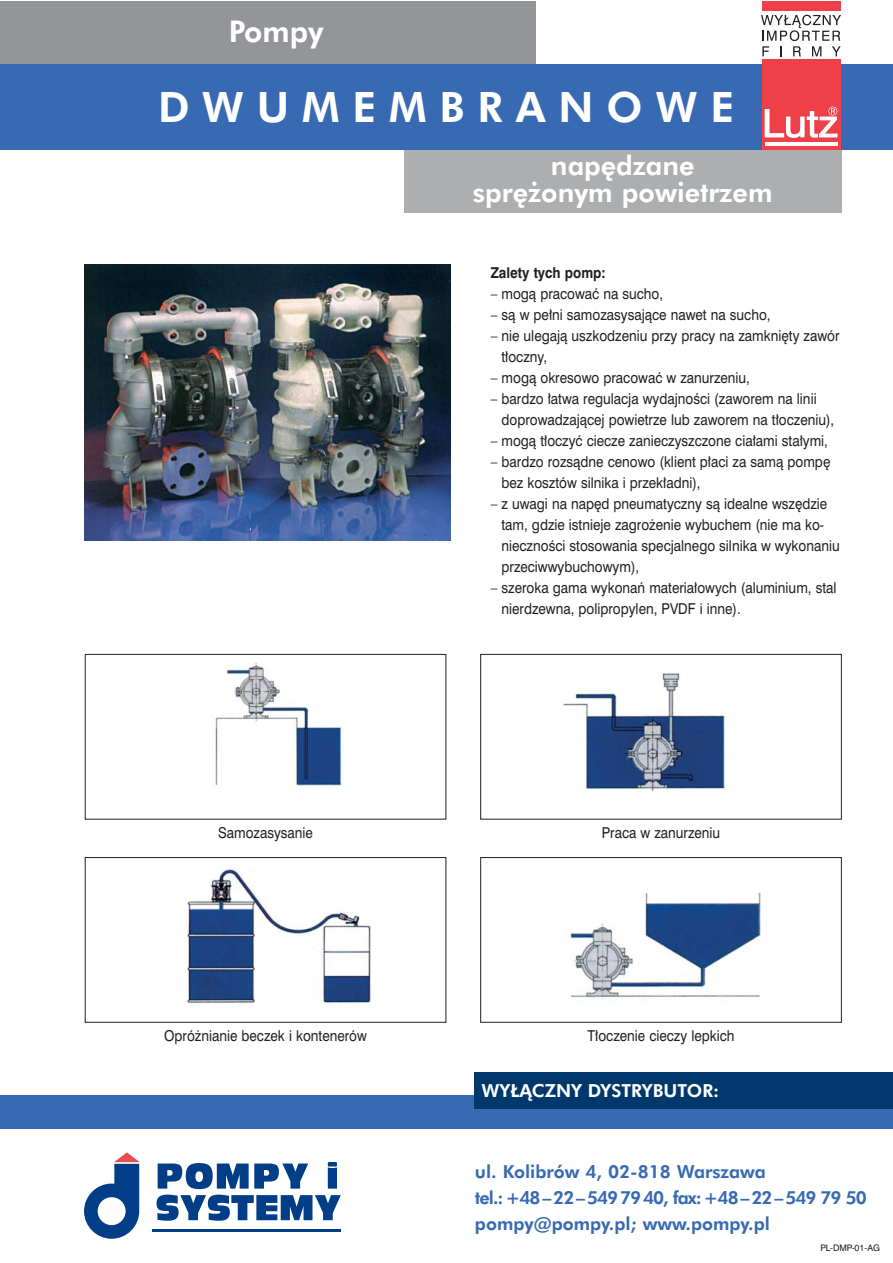
<style>
.page{position:relative;width:893px;height:1263px;background:#fff}
.page>*{position:absolute;margin:0;border:0;box-sizing:border-box;transform-origin:0 0}
.t1{font:800 42px "Futura PL";letter-spacing:.305em;color:#fff}
.t2{font:800 30px "Futura PL";color:#fff}
.t3{font:800 27px/27px "Futura PL";color:#fff;text-align:center}
.t4{font:800 18px/26.2px "Futura PL";color:#376ab3}
.t5{font:800 18px "Futura PL";color:#fff}
.t6{font:15px/21px "Swiss 721 PL";color:#231f20;scale:.9 1}
.t7{font:700 15px "Swiss 721 PL";color:#231f20;scale:.9 1}
.t8{font:9px "Swiss 721 PL";color:#231f20}
</style>
<div class="page">
<div style="left:0;top:1px;width:536px;height:63px;background:#939598"></div>
<div style="left:0;top:1095px;width:893px;height:33px;background:#376ab3"></div>
<div style="left:404px;top:149px;width:438px;height:64px;background:#acaeb0"></div>
<div style="left:0;top:64px;width:893px;height:85px;background:#376ab3"></div>
<div style="left:474px;top:1072px;width:419px;height:37px;background:#00386c"></div>
<svg style="left:157px;top:1162px;width:184px;height:59px"></svg>
<svg style="left:84px;top:1152px;width:56px;height:87px"></svg>
<hr style="left:152px;top:1230px;width:188px;height:2px;background:#023e88">
<img style="left:85px;top:264px;width:366px;height:277px">
<img style="left:215px;top:663px;width:129px;height:126px">
<div style="left:85px;top:654px;width:361px;height:165px;border:1px solid #231f20"></div>
<img style="left:563px;top:673px;width:162px;height:119px">
<div style="left:480px;top:654px;width:362px;height:165px;border:1px solid #231f20"></div>
<img style="left:187px;top:868px;width:184px;height:138px">
<div style="left:85px;top:857px;width:361px;height:166px;border:1px solid #231f20"></div>
<img style="left:570px;top:892px;width:191px;height:108px">
<div style="left:480px;top:857px;width:362px;height:166px;border:1px solid #231f20"></div>
<div style="left:762px;top:59px;width:78px;height:90px;background:#ef404a"></div>
<div style="left:762px;top:1px;width:78px;height:9px;background:#ef404a"></div>
<hr style="left:765px;top:142px;width:72px;height:4px;background:#fff">
<svg style="left:761px;top:15px;width:80px;height:41px"></svg>
<svg style="left:765px;top:107px;width:72px;height:31px"></svg>
<h2 class="t2" style="left:229px;top:19px;width:96px">Pompy</h2>
<h1 class="t1" style="left:158px;top:89px;width:578px">DWUMEMBRANOWE</h1>
<h3 class="t3" style="left:473px;top:154px;width:301px">nap´dzane<br>spr´˝onym powietrzem</h3>
<p class="t6" style="left:218px;top:823px;width:107px">Samozasysanie</p>
<p class="t6" style="left:164px;top:1026px;width:227px">Opró˝nianie beczek i kontenerów</p>
<p class="t7" style="left:491px;top:267px;width:129px">Zalety tych pomp:</p>
<p class="t6" style="left:491px;top:284px;width:193px">– mogà pracowaç na sucho,</p>
<p class="t6" style="left:491px;top:305px;width:312px">– sà w pe∏ni samozasysajàce nawet na sucho,</p>
<p class="t6" style="left:501px;top:326px;width:377px;text-indent:-11px">– nie ulegajà uszkodzeniu przy pracy na zamkni´ty zawór t∏oczny,</p>
<p class="t6" style="left:491px;top:368px;width:289px">– mogà okresowo pracowaç w zanurzeniu,</p>
<p class="t6" style="left:501px;top:389px;width:371px;text-indent:-11px">– bardzo ∏atwa regulacja wydajnoÊci (zaworem na linii doprowadzajàcej powietrze lub zaworem na t∏oczeniu),</p>
<p class="t6" style="left:491px;top:431px;width:376px">– mogà t∏oczyç ciecze zanieczyszczone cia∏ami sta∏ymi,</p>
<p class="t6" style="left:501px;top:452px;width:367px;text-indent:-11px">– bardzo rozsàdne cenowo (klient p∏aci za samà pomp´ bez kosztów silnika i przek∏adni),</p>
<p class="t6" style="left:501px;top:494px;width:377px;text-indent:-11px">– z uwagi na nap´d pneumatyczny sà idealne wsz´dzie tam, gdzie istnieje zagro˝enie wybuchem (nie ma ko&shy;niecznoÊci stosowania specjalnego silnika w wykonaniu przeciwwybuchowym),</p>
<p class="t6" style="left:501px;top:578px;width:374px;text-indent:-11px">– szeroka gama wykonaƒ materia∏owych (aluminium, stal nierdzewna, polipropylen, PVDF i inne).</p>
<p class="t6" style="left:602px;top:823px;width:133px">Praca w zanurzeniu</p>
<p class="t6" style="left:587px;top:1026px;width:165px">T∏oczenie cieczy lepkich</p>
<p class="t5" style="left:481px;top:1083px;width:239px">WY¸ÑCZNY DYSTRYBUTOR:</p>
<p class="t4" style="left:475px;top:1159px;width:393px">ul. Kolibrów 4, 02-818 Warszawa<br>tel.: +48 – 22 – 549 79 40, fax: +48 – 22 – 549 79 50 pompy@pompy.pl; www.pompy.pl</p>
<p class="t8" style="left:821px;top:1244px;width:61px">PL-DMP-01-AG</p>
</div>
